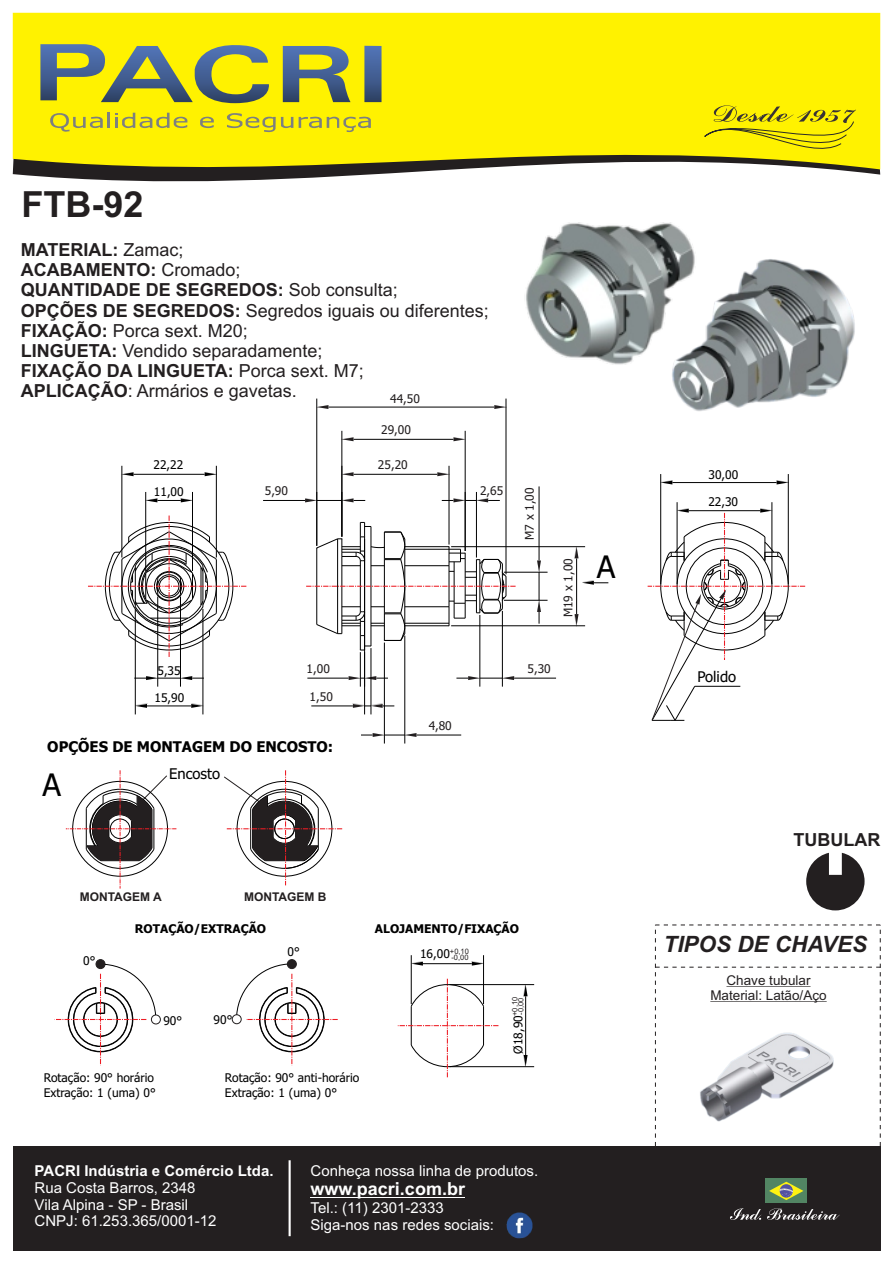
<style>
.page{position:relative;width:893px;height:1263px;background:#fff}
.page>*{position:absolute;margin:0;border:0;box-sizing:border-box;transform-origin:0 0}
.t1{font:700 36px "Arial";color:#231f20}
.t2{font:31.05px "Tahoma";color:#000}
.t3{font:italic 700 22.5px "Arial";color:#231f20}
.t4{font:18px/20.1px "Arial";color:#231f20}
.t5{font:700 18px "Arial";color:#fff}
.t6{font:700 18px "Arial";color:#231f20}
.t7{font:15px/16.8px "Arial";color:#fff}
.t8{font:700 15px "Arial";color:#fff}
.t9{font:700 14.7px "Tahoma";color:#000}
.t10{font:14.7px "Tahoma";color:#000}
.t11{font:13.5px/15.1px "Arial";color:#231f20;text-align:center}
.t12{font:12px/14.5px "Tahoma";color:#000}
.t13{font:12px "Tahoma";color:#231f20}
.t14{font:700 12px "Tahoma";color:#000}
.t15{font:700 12px "Arial";color:#231f20}
.t16{font:7.5px/6px "Arial";color:#231f20}
.s1{font-weight:700}
</style>
<div class="page">
<div style="left:13px;top:1146px;width:867px;height:104px;background:#231f20"></div>
<svg style="left:13px;top:13px;width:867px;height:169px;background:#eee20a"></svg>
<svg style="left:689px;top:105px;width:167px;height:59px;background:#ded208"></svg>
<svg style="left:40px;top:44px;width:230px;height:59px;background:#abb040"></svg>
<svg style="left:283px;top:46px;width:68px;height:56px;background:#8d995a"></svg>
<div style="left:364px;top:46px;width:18px;height:56px;background:linear-gradient(to bottom,#5478bc,#304569)"></div>
<svg style="left:50px;top:113px;width:137px;height:19px;background:#dcd421"></svg>
<svg style="left:200px;top:117px;width:14px;height:11px"></svg>
<svg style="left:299px;top:117px;width:72px;height:15px"></svg>
<svg style="left:227px;top:113px;width:66px;height:19px"></svg>
<div style="left:765px;top:1179px;width:42px;height:24px;background:#528563"></div>
<svg style="left:769px;top:1182px;width:34px;height:18px"></svg>
<svg style="left:730px;top:1208px;width:110px;height:12px"></svg>
<img style="left:506px;top:1212px;width:27px;height:27px">
<hr style="left:311px;top:1197px;width:154px;height:1px;background:#fff">
<hr style="left:289px;top:1160px;width:2px;height:76px;background:#fff">
<div style="left:96px;top:959px;width:9px;height:10px;background:#231f20;border:1px solid #231f20;border-radius:50%"></div>
<div style="left:151px;top:1015px;width:10px;height:9px;background:#fff;border:1px solid #231f20;border-radius:50%"></div>
<hr style="left:411px;top:955px;width:1px;height:49px;background:#000">
<hr style="left:483px;top:955px;width:1px;height:49px;background:#000">
<hr style="left:423px;top:963px;width:49px;height:1px;background:#000">
<svg style="left:411px;top:962px;width:12px;height:4px"></svg>
<svg style="left:472px;top:962px;width:11px;height:4px"></svg>
<hr style="left:449px;top:984px;width:85px;height:1px;background:#000">
<hr style="left:449px;top:1066px;width:85px;height:1px;background:#000">
<hr style="left:525px;top:996px;width:1px;height:59px;background:#000">
<svg style="left:524px;top:984px;width:4px;height:12px"></svg>
<svg style="left:524px;top:1055px;width:4px;height:12px"></svg>
<svg style="left:398px;top:979px;width:100px;height:98px"></svg>
<hr style="left:145px;top:492px;width:1px;height:79px;background:#000">
<hr style="left:192px;top:492px;width:1px;height:79px;background:#000">
<hr style="left:122px;top:466px;width:1px;height:91px;background:#000">
<hr style="left:216px;top:466px;width:1px;height:91px;background:#000">
<hr style="left:134px;top:474px;width:71px;height:1px;background:#000">
<svg style="left:122px;top:472px;width:12px;height:4px"></svg>
<hr style="left:135px;top:609px;width:1px;height:105px;background:#000">
<hr style="left:203px;top:609px;width:1px;height:105px;background:#000">
<hr style="left:147px;top:706px;width:44px;height:1px;background:#000">
<svg style="left:135px;top:704px;width:12px;height:4px"></svg>
<hr style="left:157px;top:597px;width:1px;height:90px;background:#000">
<hr style="left:180px;top:597px;width:1px;height:90px;background:#000">
<svg style="left:146px;top:498px;width:46px;height:4px"></svg>
<svg style="left:205px;top:472px;width:12px;height:4px"></svg>
<svg style="left:191px;top:704px;width:12px;height:4px"></svg>
<svg style="left:134px;top:676px;width:70px;height:4px"></svg>
<svg style="left:88px;top:515px;width:158px;height:143px"></svg>
<svg style="left:655px;top:924px;width:226px;height:222px"></svg>
<svg style="left:648px;top:533px;width:157px;height:188px"></svg>
<svg style="left:56px;top:964px;width:100px;height:101px"></svg>
<div style="left:287px;top:959px;width:10px;height:10px;background:#231f20;border:1px solid #231f20;border-radius:50%"></div>
<div style="left:232px;top:1014px;width:9px;height:10px;background:#fff;border:1px solid #231f20;border-radius:50%"></div>
<svg style="left:236px;top:964px;width:102px;height:101px"></svg>
<svg style="left:66px;top:770px;width:110px;height:118px"></svg>
<svg style="left:224px;top:770px;width:118px;height:115px"></svg>
<img style="left:511px;top:165px;width:370px;height:368px">
<svg style="left:582px;top:581px;width:26px;height:4px"></svg>
<hr style="left:263px;top:500px;width:42px;height:1px;background:#000">
<hr style="left:316px;top:399px;width:1px;height:147px;background:#000">
<hr style="left:506px;top:399px;width:1px;height:175px;background:#000">
<hr style="left:328px;top:407px;width:166px;height:1px;background:#000">
<svg style="left:317px;top:405px;width:11px;height:4px"></svg>
<hr style="left:451px;top:546px;width:134px;height:1px;background:#000">
<hr style="left:451px;top:625px;width:134px;height:1px;background:#000">
<hr style="left:576px;top:558px;width:1px;height:56px;background:#000">
<svg style="left:575px;top:547px;width:4px;height:11px"></svg>
<hr style="left:449px;top:466px;width:1px;height:78px;background:#000">
<hr style="left:354px;top:474px;width:83px;height:1px;background:#000">
<svg style="left:343px;top:472px;width:11px;height:4px"></svg>
<hr style="left:465px;top:431px;width:1px;height:120px;background:#000">
<hr style="left:342px;top:431px;width:1px;height:106px;background:#000">
<hr style="left:354px;top:439px;width:99px;height:1px;background:#000">
<svg style="left:453px;top:437px;width:12px;height:4px"></svg>
<hr style="left:504px;top:572px;width:44px;height:1px;background:#000">
<hr style="left:504px;top:600px;width:44px;height:1px;background:#000">
<hr style="left:539px;top:486px;width:1px;height:74px;background:#000">
<hr style="left:476px;top:492px;width:1px;height:65px;background:#000">
<hr style="left:480px;top:615px;width:1px;height:72px;background:#000">
<hr style="left:502px;top:611px;width:1px;height:76px;background:#000">
<hr style="left:514px;top:678px;width:42px;height:1px;background:#000">
<hr style="left:384px;top:642px;width:1px;height:101px;background:#000">
<hr style="left:405px;top:636px;width:1px;height:107px;background:#000">
<hr style="left:416px;top:735px;width:45px;height:1px;background:#000">
<hr style="left:360px;top:652px;width:1px;height:35px;background:#000">
<hr style="left:307px;top:678px;width:42px;height:1px;background:#000">
<hr style="left:371px;top:648px;width:1px;height:66px;background:#000">
<hr style="left:364px;top:539px;width:1px;height:175px;background:#000">
<hr style="left:311px;top:706px;width:42px;height:1px;background:#000">
<svg style="left:305px;top:498px;width:60px;height:4px"></svg>
<svg style="left:494px;top:405px;width:12px;height:4px"></svg>
<svg style="left:575px;top:614px;width:4px;height:12px"></svg>
<svg style="left:437px;top:472px;width:13px;height:4px"></svg>
<svg style="left:341px;top:437px;width:13px;height:4px"></svg>
<svg style="left:537px;top:560px;width:4px;height:64px"></svg>
<svg style="left:442px;top:498px;width:58px;height:4px"></svg>
<svg style="left:456px;top:676px;width:58px;height:4px"></svg>
<svg style="left:361px;top:733px;width:55px;height:4px"></svg>
<svg style="left:349px;top:676px;width:39px;height:4px"></svg>
<svg style="left:353px;top:704px;width:41px;height:4px"></svg>
<svg style="left:306px;top:522px;width:211px;height:129px"></svg>
<svg style="left:806px;top:853px;width:58px;height:57px"></svg>
<h1 class="t1" style="left:22px;top:191px;width:124px">FTB-92</h1>
<p class="t4" style="left:21px;top:241px;width:470px"><span class="s1">MATERIAL:</span> Zamac;<br><span class="s1">ACABAMENTO:</span> Cromado;<br><span class="s1">QUANTIDADE DE SEGREDOS:</span> Sob consulta;<br><span class="s1">OPÇÕES DE SEGREDOS:</span> Segredos iguais ou diferentes;<br><span class="s1">FIXAÇÃO:</span> Porca sext. M20;<br><span class="s1">LINGUETA:</span> Vendido separadamente;<br><span class="s1">FIXAÇÃO DA LINGUETA:</span> Porca sext. M7;<br><span class="s1">APLICAÇÃO</span>: Armários e gavetas.</p>
<p class="t13" style="left:390px;top:393px;width:31px">44,50</p>
<p class="t12" style="left:154px;top:459px;width:31px">22,22</p>
<p class="t12" style="left:154px;top:485px;width:31px">11,00</p>
<p class="t13" style="left:265px;top:486px;width:25px">5,90</p>
<p class="t13" style="left:381px;top:425px;width:31px">29,00</p>
<p class="t13" style="left:378px;top:460px;width:31px">25,20</p>
<p class="t13" style="left:480px;top:486px;width:25px">2,65</p>
<p class="t12" style="left:157px;top:665px;width:25px">5,35</p>
<p class="t12" style="left:154px;top:691px;width:31px">15,90</p>
<p class="t13" style="left:307px;top:663px;width:25px">1,00</p>
<p class="t13" style="left:310px;top:692px;width:25px">1,50</p>
<p class="t9" style="left:47px;top:740px;width:287px">OPÇÕES DE MONTAGEM DO ENCOSTO:</p>
<h2 class="t2" style="left:43px;top:772px;width:20px">A</h2>
<p class="t10" style="left:169px;top:767px;width:52px">Encosto</p>
<p class="t13" style="left:429px;top:721px;width:25px">4,80</p>
<p class="t13" style="left:525px;top:540px;width:54px;rotate:-90deg">M7 x 1,00</p>
<p class="t13" style="left:563px;top:617px;width:61px;rotate:-90deg">M19 x 1,00</p>
<p class="t13" style="left:527px;top:664px;width:25px">5,30</p>
<h2 class="t2" style="left:597px;top:554px;width:20px">A</h2>
<p class="t15" style="left:80px;top:893px;width:83px">MONTAGEM A</p>
<p class="t15" style="left:244px;top:892px;width:84px">MONTAGEM B</p>
<p class="t12" style="left:83px;top:955px;width:14px">0°</p>
<p class="t14" style="left:135px;top:924px;width:133px">ROTAÇÃO/EXTRAÇÃO</p>
<p class="t14" style="left:375px;top:924px;width:146px">ALOJAMENTO/FIXAÇÃO</p>
<p class="t16" style="left:450px;top:949px;width:20px">+0,10 -0,00</p>
<p class="t12" style="left:512px;top:1053px;width:58px;rotate:-90deg">Ø18,90<sup>+0,10</sup></p>
<p class="t12" style="left:288px;top:945px;width:14px">0°</p>
<p class="t12" style="left:420px;top:947px;width:31px">16,00</p>
<p class="t16" style="left:518px;top:1014px;width:19px;rotate:-90deg">-0,00</p>
<p class="t12" style="left:214px;top:1014px;width:20px">90°</p>
<p class="t12" style="left:163px;top:1014px;width:20px">90°</p>
<p class="t12" style="left:44px;top:1071px;width:114px">Rotação: 90° horário<br>Extração: 1 (uma) 0°</p>
<p class="t12" style="left:225px;top:1072px;width:136px">Rotação: 90° anti-horário<br>Extração: 1 (uma) 0°</p>
<p class="t8" style="left:35px;top:1165px;width:240px">PACRI Indústria e Comércio Ltda.</p>
<p class="t7" style="left:35px;top:1180px;width:183px">Rua Costa Barros, 2348<br>Vila Alpina - SP - Brasil<br>CNPJ: 61.253.365/0001-12</p>
<p class="t7" style="left:311px;top:1164px;width:229px">Conheça nossa linha de produtos.</p>
<p class="t5" style="left:311px;top:1182px;width:156px">www.pacri.com.br</p>
<p class="t7" style="left:311px;top:1200px;width:185px">Tel.: (11) 2301-2333<br>Siga-nos nas redes sociais:</p>
<p class="t12" style="left:708px;top:468px;width:31px">30,00</p>
<p class="t12" style="left:708px;top:496px;width:31px">22,30</p>
<p class="t10" style="left:697px;top:670px;width:40px">Polido</p>
<p class="t6" style="left:793px;top:832px;width:88px">TUBULAR</p>
<p class="t3" style="left:664px;top:936px;width:205px">TIPOS DE CHAVES</p>
<p class="t11" style="left:710px;top:974px;width:118px">Chave tubular<br>Material: Latão/Aço</p>
</div>
